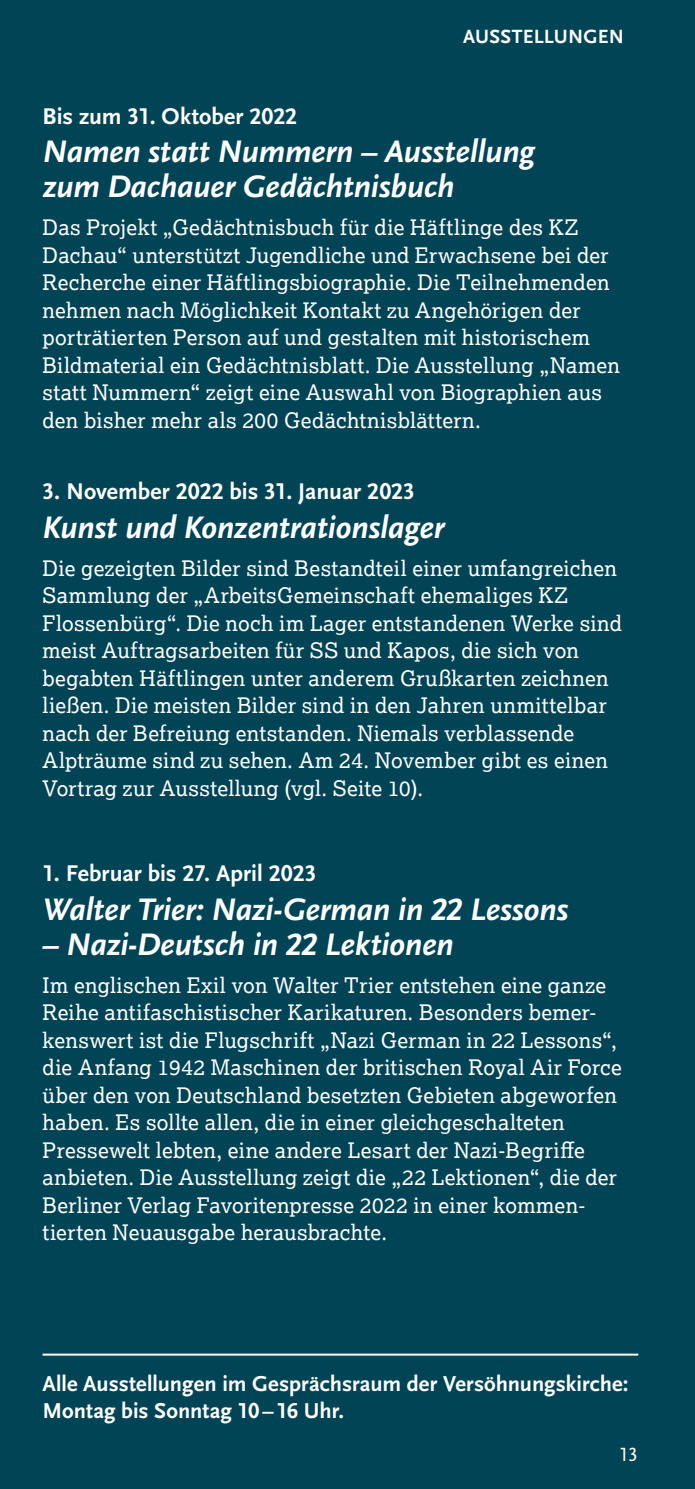
<style>
.page{position:relative;width:695px;height:1489px;background:#fff}
.page>*{position:absolute;margin:0;border:0;box-sizing:border-box;transform-origin:0 0}
.t1{font:32.5px/35px "Scala Sans Bold LF Italic";letter-spacing:-.015em;color:#fff}
.t2{font:23.75px "Scala Sans Bold LF";color:#fff}
.t3{font:22.5px/27px "Scala Sans Bold LF";color:#fff}
.t4{font:21.25px/27.5px "Lexia";letter-spacing:.015em;color:#fff}
.t5{font:20px "Scala Sans Bold LF";letter-spacing:.01em;color:#fff}
.t6{font:20px "Scala Sans Regular LF";color:#fff}
</style>
<div class="page">
<div style="left:0;top:0;width:694px;height:1488px;background:#014456"></div>
<hr style="left:43px;top:1353px;width:595px;height:2px;background:#fff">
<p class="t5" style="left:463px;top:26px;width:162px">AUSSTELLUNGEN</p>
<p class="t2" style="left:43px;top:103px;width:256px">Bis zum 31. Oktober 2022</p>
<h1 class="t1" style="left:43px;top:135px;width:494px">Namen statt Nummern – Ausstellung zum Dachauer Gedächtnisbuch</h1>
<p class="t4" style="left:43px;top:213px;width:579px">Das Projekt „Gedächtnisbuch für die Häftlinge des KZ Dachau“ unterstützt Jugendliche und Erwachsene bei der Recherche einer Häftlingsbiographie. Die Teilnehmenden nehmen nach Möglichkeit Kontakt zu Angehörigen der porträtierten Person auf und gestalten mit historischem Bildmaterial ein Gedächtnisblatt. Die Ausstellung „Namen statt Nummern“ zeigt eine Auswahl von Biographien aus den bisher mehr als 200 Gedächtnisblättern.</p>
<p class="t2" style="left:43px;top:478px;width:374px">3. November 2022 bis 31. Januar 2023</p>
<h1 class="t1" style="left:43px;top:510px;width:403px">Kunst und Konzentrationslager</h1>
<p class="t4" style="left:43px;top:553px;width:581px">Die gezeigten Bilder sind Bestandteil einer umfangreichen Sammlung der „ArbeitsGemeinschaft ehemaliges KZ Flossenbürg“. Die noch im Lager entstandenen Werke sind meist Auftragsarbeiten für SS und Kapos, die sich von begabten Häftlingen unter anderem Grußkarten zeichnen ließen. Die meisten Bilder sind in den Jahren unmittelbar nach der Befreiung entstanden. Niemals verblassende Alpträume sind zu sehen. Am 24. November gibt es einen Vortrag zur Ausstellung (vgl. Seite 10).</p>
<p class="t2" style="left:43px;top:860px;width:275px">1. Februar bis 27. April 2023</p>
<h1 class="t1" style="left:43px;top:892px;width:527px">Walter Trier: Nazi-German in 22 Lessons</h1>
<h1 class="t1" style="left:43px;top:927px;width:412px">– Nazi-Deutsch in 22 Lektionen</h1>
<p class="t4" style="left:43px;top:970px;width:581px">Im englischen Exil von Walter Trier entstehen eine ganze Reihe antifaschistischer Karikaturen. Besonders bemer&shy;kenswert ist die Flugschrift „Nazi German in 22 Lessons“, die Anfang 1942 Maschinen der britischen Royal Air Force über den von Deutschland besetzten Gebieten abgeworfen haben. Es sollte allen, die in einer gleichgeschalteten Pressewelt lebten, eine andere Lesart der Nazi-Begriffe anbieten. Die Ausstellung zeigt die „22 Lektionen“, die der Berliner Verlag Favoritenpresse 2022 in einer kommen&shy;tierten Neuausgabe herausbrachte.</p>
<p class="t3" style="left:43px;top:1370px;width:587px">Alle Ausstellungen im Gesprächsraum der Versöhnungskirche:<br>Montag bis Sonntag 10 –16 Uhr.</p>
<p class="t6" style="left:619px;top:1442px;width:20px">13</p>
</div>
